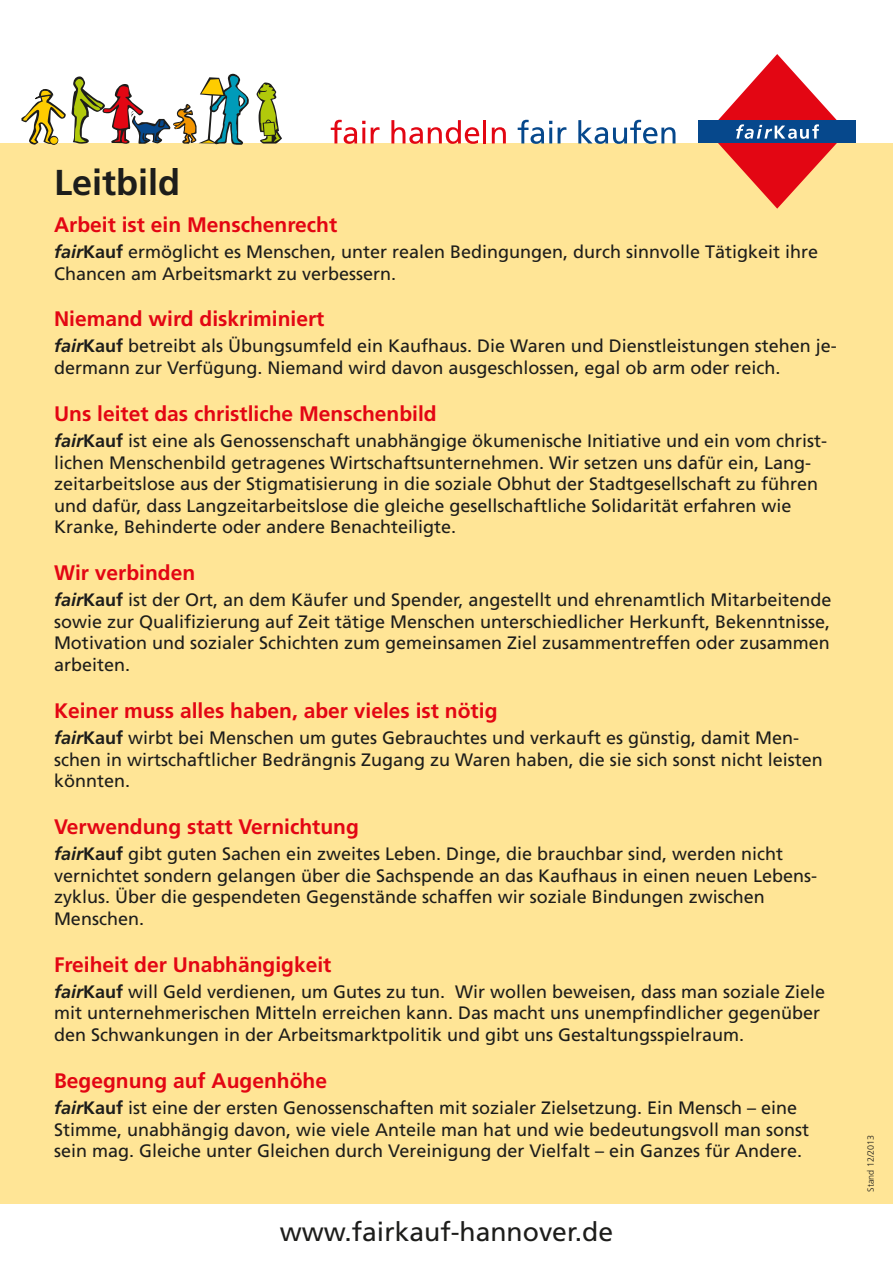
<style>
.page{position:relative;width:893px;height:1263px;background:#fff}
.page>*{position:absolute;margin:0;border:0;box-sizing:border-box;transform-origin:0 0}
.t1{font:700 36px "Frutiger";color:#1d1d1b}
.t2{font:26.55px "Frutiger";color:#1d1d1b}
.t3{font:700 21px "Frutiger";color:#e30613}
.t4{font:18px/21.6px "Frutiger";color:#1d1d1b}
.t5{font:300 9px "Frutiger";color:#1d1d1b}
.s1{font-weight:700;font-style:italic}
.s2{font-weight:700}
</style>
<div class="page">
<div style="left:0;top:143px;width:893px;height:1061px;background:#ffe596"></div>
<div style="left:698px;top:121px;width:158px;height:22px;background:#06488c"></div>
<svg style="left:708px;top:54px;width:139px;height:155px"></svg>
<svg style="left:331px;top:120px;width:34px;height:24px"></svg>
<svg style="left:371px;top:127px;width:9px;height:16px"></svg>
<svg style="left:391px;top:120px;width:88px;height:24px"></svg>
<hr style="left:483px;top:120px;width:3px;height:23px;background:#e30613">
<svg style="left:492px;top:127px;width:14px;height:16px"></svg>
<svg style="left:518px;top:120px;width:34px;height:24px"></svg>
<svg style="left:558px;top:127px;width:8px;height:16px"></svg>
<svg style="left:578px;top:120px;width:97px;height:24px"></svg>
<svg style="left:257px;top:83px;width:25px;height:61px"></svg>
<svg style="left:72px;top:74px;width:177px;height:71px"></svg>
<svg style="left:21px;top:89px;width:45px;height:56px"></svg>
<h1 class="t1" style="left:54px;top:161px;width:128px">Leitbild</h1>
<p class="t3" style="left:54px;top:212px;width:285px">Arbeit ist ein Menschenrecht</p>
<p class="t4" style="left:54px;top:241px;width:766px"><span class="s1">fair</span><span class="s2">Kauf</span> ermöglicht es Menschen, unter realen Bedingungen, durch sinnvolle Tätigkeit ihre<br>Chancen am Arbeitsmarkt zu verbessern.</p>
<p class="t3" style="left:54px;top:307px;width:272px">Niemand wird diskriminiert</p>
<p class="t4" style="left:54px;top:335px;width:784px"><span class="s1">fair</span><span class="s2">Kauf</span> betreibt als Übungsumfeld ein Kaufhaus. Die Waren und Dienstleistungen stehen je&shy;dermann zur Verfügung. Niemand wird davon ausgeschlossen, egal ob arm oder reich.</p>
<p class="t3" style="left:54px;top:401px;width:384px">Uns leitet das christliche Menschenbild</p>
<p class="t4" style="left:54px;top:430px;width:775px"><span class="s1">fair</span><span class="s2">Kauf</span> ist eine als Genossenschaft unabhängige ökumenische Initiative und ein vom christ&shy;lichen Menschenbild getragenes Wirtschaftsunternehmen. Wir setzen uns dafür ein, Lang&shy;zeitarbeitslose aus der Stigmatisierung in die soziale Obhut der Stadtgesellschaft zu führen und dafür, dass Langzeitarbeitslose die gleiche gesellschaftliche Solidarität erfahren wie Kranke, Behinderte oder andere Benachteiligte.</p>
<p class="t3" style="left:54px;top:560px;width:143px">Wir verbinden</p>
<p class="t4" style="left:54px;top:589px;width:779px;text-align:justify"><span class="s1">fair</span><span class="s2">Kauf</span> ist der Ort, an dem Käufer und Spender, angestellt und ehrenamtlich Mitarbeitende sowie zur Qualifizierung auf Zeit tätige Menschen unterschiedlicher Herkunft, Bekenntnisse, Motivation und sozialer Schichten zum gemeinsamen Ziel zusammentreffen oder zusammen arbeiten.</p>
<p class="t3" style="left:54px;top:698px;width:445px">Keiner muss alles haben, aber vieles ist nötig</p>
<p class="t4" style="left:54px;top:727px;width:770px"><span class="s1">fair</span><span class="s2">Kauf</span> wirbt bei Menschen um gutes Gebrauchtes und verkauft es günstig, damit Men&shy;schen in wirtschaftlicher Bedrängnis Zugang zu Waren haben, die sie sich sonst nicht leisten könnten.</p>
<p class="t3" style="left:54px;top:814px;width:306px">Verwendung statt Vernichtung</p>
<p class="t4" style="left:54px;top:843px;width:765px"><span class="s1">fair</span><span class="s2">Kauf</span> gibt guten Sachen ein zweites Leben. Dinge, die brauchbar sind, werden nicht vernichtet sondern gelangen über die Sachspende an das Kaufhaus in einen neuen Lebens&shy;zyklus. Über die gespendeten Gegenstände schaffen wir soziale Bindungen zwischen Menschen.</p>
<p class="t3" style="left:54px;top:952px;width:279px">Freiheit der Unabhängigkeit</p>
<p class="t4" style="left:54px;top:980px;width:773px"><span class="s1">fair</span><span class="s2">Kauf</span> will Geld verdienen, um Gutes zu tun. Wir wollen beweisen, dass man soziale Ziele mit unternehmerischen Mitteln erreichen kann. Das macht uns unempfindlicher gegenüber den Schwankungen in der Arbeitsmarktpolitik und gibt uns Gestaltungsspielraum.</p>
<p class="t3" style="left:54px;top:1068px;width:275px">Begegnung auf Augenhöhe</p>
<p class="t4" style="left:54px;top:1097px;width:757px"><span class="s1">fair</span><span class="s2">Kauf</span> ist eine der ersten Genossenschaften mit sozialer Zielsetzung. Ein Mensch – eine<br>Stimme, unabhängig davon, wie viele Anteile man hat und wie bedeutungsvoll man sonst sein mag. Gleiche unter Gleichen durch Vereinigung der Vielfalt – ein Ganzes für Andere.</p>
<h2 class="t2" style="left:280px;top:1216px;width:335px">www.fairkauf-hannover.de</h2>
<p class="t5" style="left:865px;top:1192px;width:59px;rotate:-90deg">Stand 12/2013</p>
</div>
